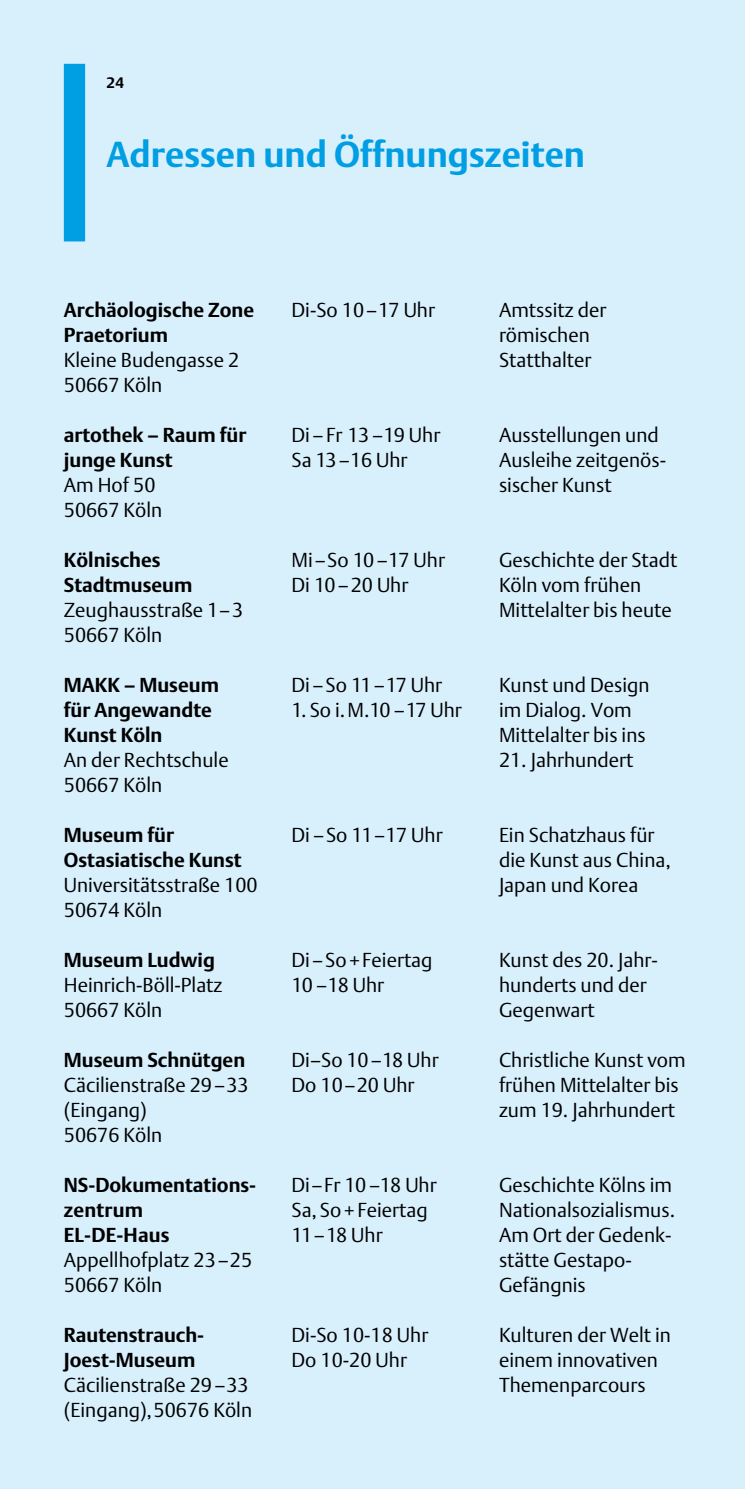
<style>
.page{position:relative;width:745px;height:1489px;background:#fff}
.page>*{position:absolute;margin:0;border:0;box-sizing:border-box;transform-origin:0 0}
.t1{font:700 35.75px "Argo DTL";color:#009ee3}
.t2{font:300 20px/25px "Argo DTL";color:#000}
.t3{font:700 20px/25px "Argo DTL";color:#000}
.t4{font:700 15px "Argo DTL";color:#000}
</style>
<div class="page">
<div style="left:0;top:0;width:744px;height:1488px;background:#d8effc"></div>
<div style="left:64px;top:64px;width:21px;height:177px;background:#009ee3"></div>
<p class="t4" style="left:106px;top:74px;width:19px">24</p>
<h1 class="t1" style="left:106px;top:133px;width:480px">Adressen und Öffnungszeiten</h1>
<p class="t3" style="left:64px;top:297px;width:191px">Archäologische Zone<br>Praetorium</p>
<p class="t2" style="left:64px;top:347px;width:177px">Kleine Budengasse 2<br>50667 Köln</p>
<p class="t3" style="left:64px;top:422px;width:184px">artothek – Raum für junge Kunst</p>
<p class="t2" style="left:64px;top:472px;width:100px">Am Hof 50<br>50667 Köln</p>
<p class="t3" style="left:64px;top:547px;width:130px">Kölnisches<br>Stadtmuseum</p>
<p class="t2" style="left:64px;top:597px;width:181px">Zeughausstraße 1–3<br>50667 Köln</p>
<p class="t3" style="left:64px;top:672px;width:156px">MAKK – Museum für Angewandte<br>Kunst Köln</p>
<p class="t2" style="left:64px;top:747px;width:166px">An der Rechtschule<br>50667 Köln</p>
<p class="t3" style="left:64px;top:822px;width:179px">Museum für<br>Ostasiatische Kunst</p>
<p class="t2" style="left:64px;top:872px;width:195px">Universitätsstraße 100<br>50674 Köln</p>
<p class="t3" style="left:64px;top:947px;width:152px">Museum Ludwig</p>
<p class="t2" style="left:64px;top:972px;width:160px">Heinrich-Böll-Platz<br>50667 Köln</p>
<p class="t3" style="left:64px;top:1047px;width:183px">Museum Schnütgen</p>
<p class="t2" style="left:64px;top:1072px;width:186px">Cäcilienstraße 29–33 (Eingang)<br>50676 Köln</p>
<p class="t3" style="left:64px;top:1172px;width:192px">NS-Dokumentations&shy;zentrum<br>EL-DE-Haus</p>
<p class="t2" style="left:64px;top:1247px;width:190px">Appellhofplatz 23–25<br>50667 Köln</p>
<p class="t3" style="left:64px;top:1322px;width:142px">Rautenstrauch-<br>Joest-Museum</p>
<p class="t2" style="left:64px;top:1372px;width:190px">Cäcilienstraße 29 –33 (Eingang), 50676 Köln</p>
<p class="t2" style="left:291px;top:297px;width:145px">Di-So 10–17 Uhr</p>
<p class="t2" style="left:291px;top:422px;width:150px">Di – Fr 13 –19 Uhr<br>Sa 13–16 Uhr</p>
<p class="t2" style="left:291px;top:547px;width:155px">Mi–So 10 –17 Uhr<br>Di 10 –20 Uhr</p>
<p class="t2" style="left:291px;top:672px;width:152px">Di –So 11–17 Uhr</p>
<p class="t2" style="left:291px;top:697px;width:172px">1. So i. M.10 –17 Uhr</p>
<p class="t2" style="left:291px;top:822px;width:152px">Di –So 11–17 Uhr</p>
<p class="t2" style="left:291px;top:947px;width:142px">Di–So + Feiertag<br>10 –18 Uhr</p>
<p class="t2" style="left:291px;top:1047px;width:148px">Di–So 10 –18 Uhr<br>Do 10–20 Uhr</p>
<p class="t2" style="left:291px;top:1172px;width:147px">Di–Fr 10 –18 Uhr<br>Sa, So + Feiertag<br>11–18 Uhr</p>
<p class="t2" style="left:291px;top:1322px;width:138px">Di-So 10-18 Uhr<br>Do 10-20 Uhr</p>
<p class="t2" style="left:498px;top:297px;width:109px">Amtssitz der römischen<br>Statthalter</p>
<p class="t2" style="left:498px;top:422px;width:168px">Ausstellungen und<br>Ausleihe zeitgenös&shy;sischer Kunst</p>
<p class="t2" style="left:498px;top:547px;width:180px">Geschichte der Stadt<br>Köln vom frühen<br>Mittelalter bis heute</p>
<p class="t2" style="left:498px;top:672px;width:152px">Kunst und Design im Dialog. Vom<br>Mittelalter bis ins</p>
<p class="t2" style="left:498px;top:747px;width:136px">21. Jahrhundert</p>
<p class="t2" style="left:498px;top:822px;width:173px">Ein Schatzhaus für die Kunst aus China,<br>Japan und Korea</p>
<p class="t2" style="left:498px;top:947px;width:160px">Kunst des 20. Jahr&shy;hunderts und der<br>Gegenwart</p>
<p class="t2" style="left:498px;top:1047px;width:188px">Christliche Kunst vom frühen Mittelalter bis zum 19. Jahrhundert</p>
<p class="t2" style="left:498px;top:1172px;width:177px">Geschichte Kölns im<br>Nationalsozialismus.<br>Am Ort der Gedenk&shy;stätte Gestapo-<br>Gefängnis</p>
<p class="t2" style="left:498px;top:1322px;width:173px">Kulturen der Welt in einem innovativen<br>Themenparcours</p>
</div>
